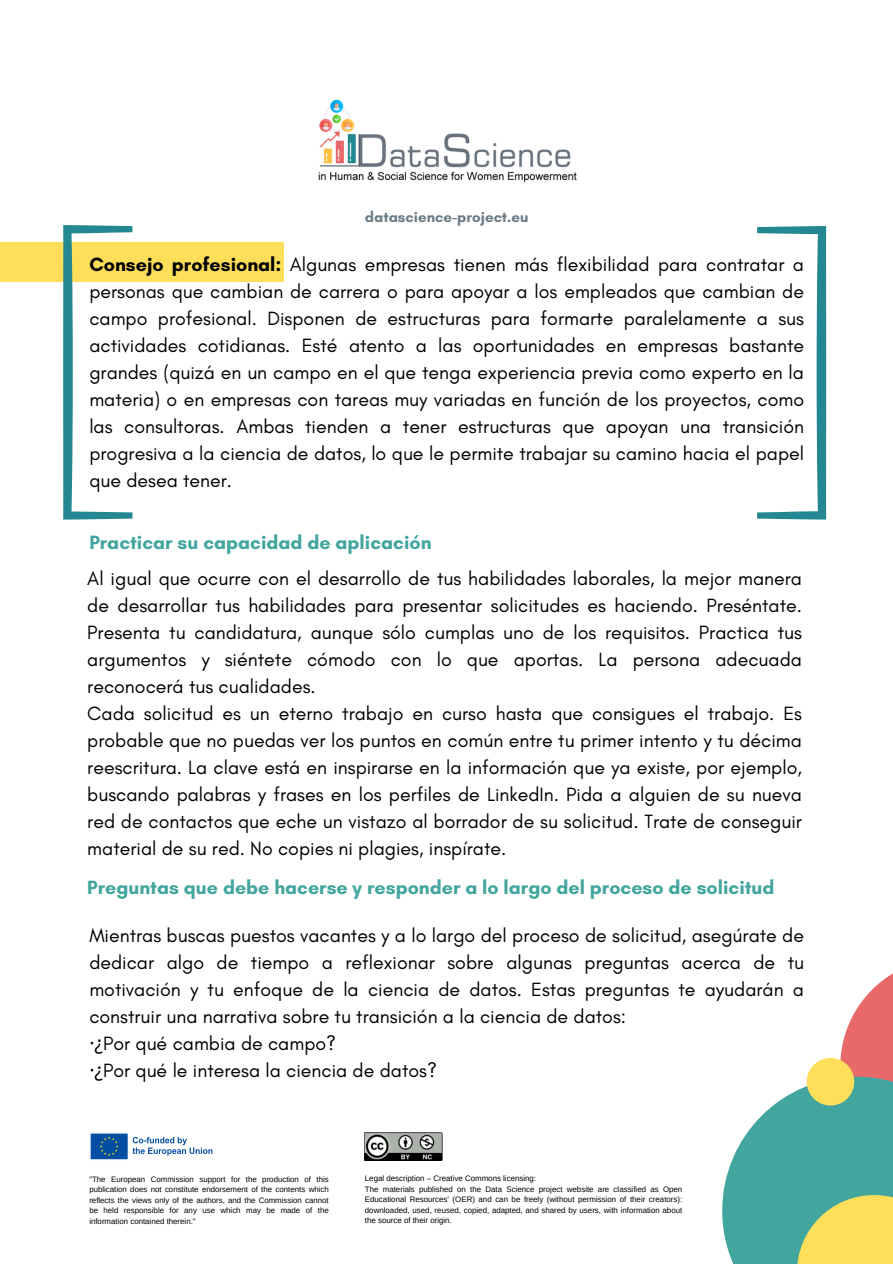
<style>
.page{position:relative;width:893px;height:1264px;background:#fff}
.page>*{position:absolute;margin:0;border:0;box-sizing:border-box;transform-origin:0 0}
.t1{font:19.5px/27px "Glacial Indifference";color:#000;text-align:justify}
.t2{font:700 19.5px "Glacial Indifference";color:#42a59e}
.t3{font:700 15px "Glacial Indifference";color:#6c7c87}
.t4{font:7.95px/10.5px "Arimo";color:#000;text-align:justify}
.t5{font:7.8px/10.5px "Arimo";color:#000;text-align:justify}
.s1{font-weight:700}
.s2{font-family:"Noto Sans"}
</style>
<div class="page">
<img style="left:318px;top:99px;width:259px;height:84px">
<img style="left:90px;top:1132px;width:123px;height:28px">
<img style="left:365px;top:1132px;width:77px;height:28px">
<svg style="left:722px;top:974px;width:170px;height:289px"></svg>
<div style="left:0;top:243px;width:283px;height:39px;background:#ffde59"></div>
<svg style="left:63px;top:225px;width:69px;height:294px"></svg>
<svg style="left:757px;top:226px;width:69px;height:293px"></svg>
<p class="t3" style="left:365px;top:207px;width:165px">datascience-project.eu</p>
<p class="t1" style="left:89px;top:250px;width:716px"><span class="s1">Consejo profesional:</span> Algunas empresas tienen más flexibilidad para contratar a personas que cambian de carrera o para apoyar a los empleados que cambian de campo profesional. Disponen de estructuras para formarte paralelamente a sus actividades cotidianas. Esté atento a las oportunidades en empresas bastante grandes (quizá en un campo en el que tenga experiencia previa como experto en la materia) o en empresas con tareas muy variadas en función de los proyectos, como las consultoras. Ambas tienden a tener estructuras que apoyan una transición progresiva a la ciencia de datos, lo que le permite trabajar su camino hacia el papel que desea tener.</p>
<p class="t2" style="left:89px;top:530px;width:344px">Practicar su capacidad de aplicación</p>
<p class="t1" style="left:87px;top:564px;width:716px">Al igual que ocurre con el desarrollo de tus habilidades laborales, la mejor manera de desarrollar tus habilidades para presentar solicitudes es haciendo. Preséntate.<br>Presenta tu candidatura, aunque sólo cumplas uno de los requisitos. Practica tus argumentos y siéntete cómodo con lo que aportas. La persona adecuada reconocerá tus cualidades.</p>
<p class="t1" style="left:87px;top:699px;width:716px">Cada solicitud es un eterno trabajo en curso hasta que consigues el trabajo. Es probable que no puedas ver los puntos en común entre tu primer intento y tu décima reescritura. La clave está en inspirarse en la información que ya existe, por ejemplo, buscando palabras y frases en los perfiles de LinkedIn. Pida a alguien de su nueva red de contactos que eche un vistazo al borrador de su solicitud. Trate de conseguir material de su red. No copies ni plagies, inspírate.</p>
<p class="t2" style="left:87px;top:875px;width:688px">Preguntas que debe hacerse y responder a lo largo del proceso de solicitud</p>
<p class="t1" style="left:89px;top:921px;width:716px">Mientras buscas puestos vacantes y a lo largo del proceso de solicitud, asegúrate de dedicar algo de tiempo a reflexionar sobre algunas preguntas acerca de tu motivación y tu enfoque de la ciencia de datos. Estas preguntas te ayudarán a construir una narrativa sobre tu transición a la ciencia de datos:</p>
<p class="t1" style="left:89px;top:1029px;width:248px"><span class="s2">·¿</span>Por qué cambia de campo?</p>
<p class="t1" style="left:89px;top:1056px;width:349px"><span class="s2">·¿</span>Por qué le interesa la ciencia de datos?</p>
<p class="t5" style="left:89px;top:1173px;width:241px">"The European Commission support for the production of this publication does not constitute endorsement of the contents which reflects the views only of the authors, and the Commission cannot be held responsible for any use which may be made of the information contained therein."</p>
<p class="t4" style="left:365px;top:1173px;width:173px">Legal description – Creative Commons licensing:</p>
<p class="t4" style="left:365px;top:1183px;width:319px">The materials published on the Data Science project website are classified as Open Educational Resources' (OER) and can be freely (without permission of their creators): downloaded, used, reused, copied, adapted, and shared by users, with information about the source of their origin.</p>
</div>
